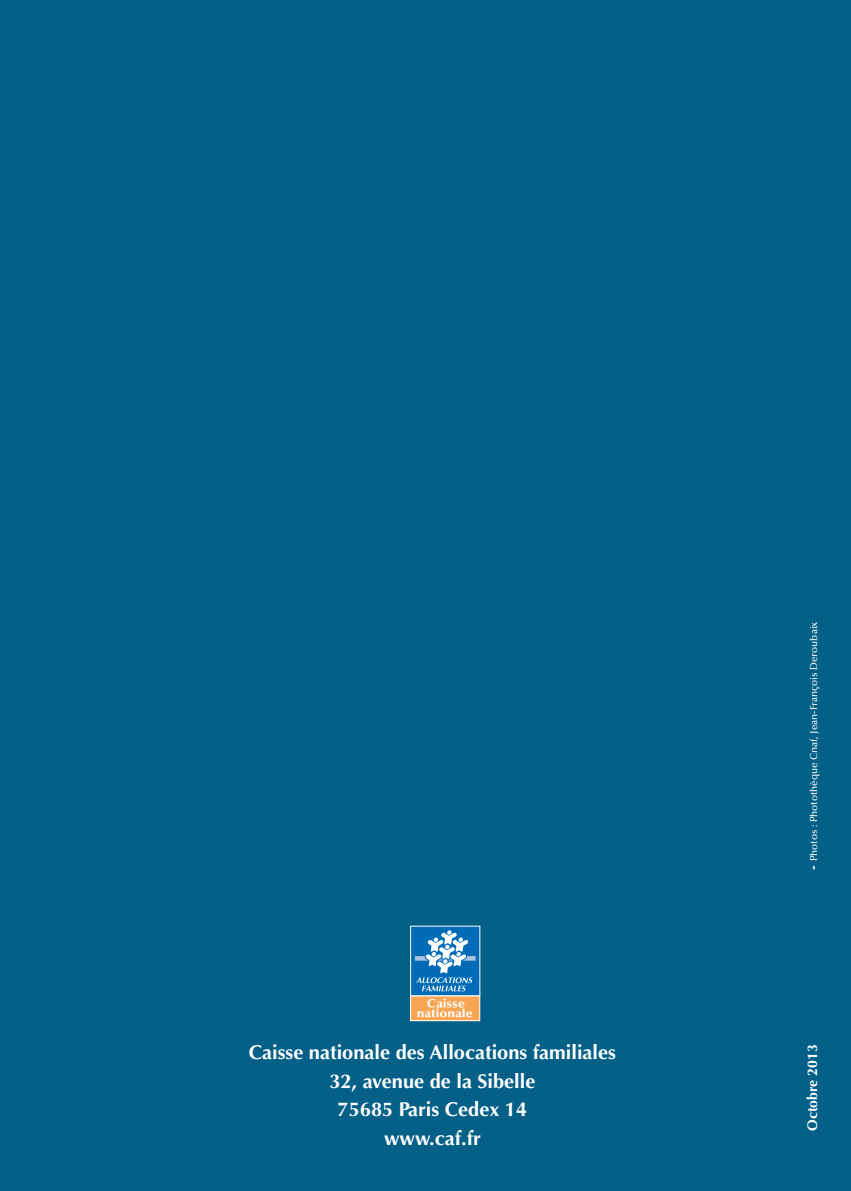
<style>
.page{position:relative;width:851px;height:1191px;background:#fff}
.page>*{position:absolute;margin:0;border:0;box-sizing:border-box;transform-origin:0 0}
.t1{font:700 20px/28.6px "Optima";color:#fff;text-align:center}
.t2{font:700 14px "Optima";color:#fff}
.t3{font:500 10px "Optima";color:#fff}
.s1{font-weight:700;font-size:14px}
</style>
<div class="page">
<div style="left:0;top:0;width:850px;height:1191px;background:#046087"></div>
<div style="left:410px;top:926px;width:70px;height:70px;background:#006bb6"></div>
<svg style="left:415px;top:930px;width:60px;height:61px"></svg>
<div style="left:410px;top:996px;width:69px;height:24px;background:#f9a654"></div>
<div style="left:410px;top:995px;width:70px;height:26px;border:1px solid #fff"></div>
<svg style="left:417px;top:998px;width:55px;height:19px"></svg>
<p class="t3" style="left:809px;top:870px;width:250px;rotate:-90deg"><span class="s1">-</span> Photos : Photothèque Cnaf, Jean-François Deroubaix</p>
<p class="t1" style="left:249px;top:1038px;width:368px">Caisse nationale des Allocations familiales<br>32, avenue de la Sibelle<br>75685 Paris Cedex 14<br>www.caf.fr</p>
<p class="t2" style="left:804px;top:1130px;width:88px;rotate:-90deg">Octobre 2013</p>
</div>
